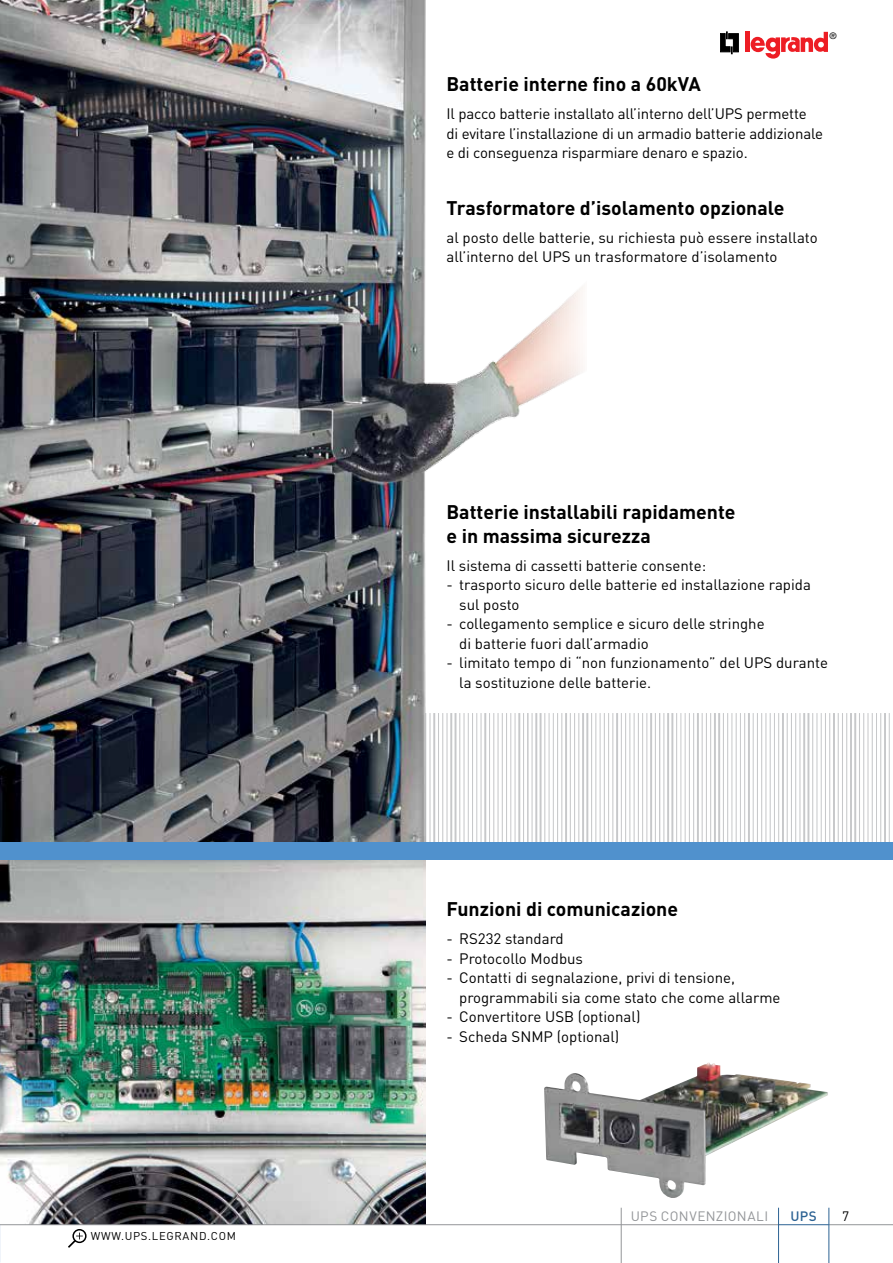
<style>
.page{position:relative;width:893px;height:1263px;background:#fff}
.page>*{position:absolute;margin:0;border:0;box-sizing:border-box;transform-origin:0 0}
.t1{font:700 19.5px/23.4px "DIN Pro";color:#000}
.t2{font:15px/19.5px "DIN Pro";color:#000}
.t3{font:13.5px "DIN Pro";letter-spacing:.025em;color:#939598}
.t4{font:500 13.5px "DIN Pro";color:#2c6293}
.t5{font:13.5px "DIN Pro";color:#000}
.t6{font:11.25px "DIN Pro";letter-spacing:.06em;color:#000}
.t7{font:9px "Helvetica";color:#000}
</style>
<div class="page">
<hr style="left:791px;top:713px;width:1px;height:132px;background:#c7c8ca">
<hr style="left:787px;top:713px;width:1px;height:132px;background:#c7c8ca">
<hr style="left:782px;top:713px;width:2px;height:132px;background:#c7c8ca">
<hr style="left:778px;top:713px;width:1px;height:132px;background:#c7c8ca">
<hr style="left:774px;top:713px;width:1px;height:132px;background:#c7c8ca">
<hr style="left:770px;top:713px;width:1px;height:132px;background:#c7c8ca">
<hr style="left:765px;top:713px;width:1px;height:132px;background:#c7c8ca">
<hr style="left:761px;top:713px;width:1px;height:132px;background:#c7c8ca">
<hr style="left:757px;top:713px;width:1px;height:132px;background:#c7c8ca">
<hr style="left:753px;top:713px;width:1px;height:132px;background:#c7c8ca">
<hr style="left:748px;top:713px;width:2px;height:132px;background:#c7c8ca">
<hr style="left:744px;top:713px;width:1px;height:132px;background:#c7c8ca">
<hr style="left:740px;top:713px;width:1px;height:132px;background:#c7c8ca">
<hr style="left:736px;top:713px;width:1px;height:132px;background:#c7c8ca">
<hr style="left:732px;top:713px;width:1px;height:132px;background:#c7c8ca">
<hr style="left:727px;top:713px;width:1px;height:132px;background:#c7c8ca">
<hr style="left:723px;top:713px;width:1px;height:132px;background:#c7c8ca">
<hr style="left:718px;top:713px;width:2px;height:132px;background:#c7c8ca">
<hr style="left:714px;top:713px;width:2px;height:132px;background:#c7c8ca">
<hr style="left:710px;top:713px;width:1px;height:132px;background:#c7c8ca">
<hr style="left:706px;top:713px;width:1px;height:132px;background:#c7c8ca">
<hr style="left:702px;top:713px;width:1px;height:132px;background:#c7c8ca">
<hr style="left:697px;top:713px;width:2px;height:132px;background:#c7c8ca">
<hr style="left:693px;top:713px;width:1px;height:132px;background:#c7c8ca">
<hr style="left:689px;top:713px;width:1px;height:132px;background:#c7c8ca">
<hr style="left:685px;top:713px;width:1px;height:132px;background:#c7c8ca">
<hr style="left:681px;top:713px;width:1px;height:132px;background:#c7c8ca">
<hr style="left:676px;top:713px;width:1px;height:132px;background:#c7c8ca">
<hr style="left:671px;top:713px;width:2px;height:132px;background:#c7c8ca">
<hr style="left:667px;top:713px;width:2px;height:132px;background:#c7c8ca">
<hr style="left:663px;top:713px;width:1px;height:132px;background:#c7c8ca">
<hr style="left:659px;top:713px;width:1px;height:132px;background:#c7c8ca">
<hr style="left:655px;top:713px;width:1px;height:132px;background:#c7c8ca">
<hr style="left:650px;top:713px;width:2px;height:132px;background:#c7c8ca">
<hr style="left:647px;top:713px;width:1px;height:132px;background:#c7c8ca">
<hr style="left:642px;top:713px;width:1px;height:132px;background:#c7c8ca">
<hr style="left:638px;top:713px;width:1px;height:132px;background:#c7c8ca">
<hr style="left:634px;top:713px;width:1px;height:132px;background:#c7c8ca">
<hr style="left:629px;top:713px;width:1px;height:132px;background:#c7c8ca">
<hr style="left:625px;top:713px;width:1px;height:132px;background:#c7c8ca">
<hr style="left:621px;top:713px;width:1px;height:132px;background:#c7c8ca">
<hr style="left:616px;top:713px;width:2px;height:132px;background:#c7c8ca">
<hr style="left:612px;top:713px;width:1px;height:132px;background:#c7c8ca">
<hr style="left:608px;top:713px;width:1px;height:132px;background:#c7c8ca">
<hr style="left:604px;top:713px;width:1px;height:132px;background:#c7c8ca">
<hr style="left:600px;top:713px;width:1px;height:132px;background:#c7c8ca">
<hr style="left:595px;top:713px;width:1px;height:132px;background:#c7c8ca">
<hr style="left:591px;top:713px;width:1px;height:132px;background:#c7c8ca">
<hr style="left:586px;top:713px;width:2px;height:132px;background:#c7c8ca">
<hr style="left:889px;top:713px;width:1px;height:132px;background:#c7c8ca">
<hr style="left:884px;top:713px;width:2px;height:132px;background:#c7c8ca">
<hr style="left:880px;top:713px;width:1px;height:132px;background:#c7c8ca">
<hr style="left:876px;top:713px;width:1px;height:132px;background:#c7c8ca">
<hr style="left:872px;top:713px;width:1px;height:132px;background:#c7c8ca">
<hr style="left:868px;top:713px;width:1px;height:132px;background:#c7c8ca">
<hr style="left:863px;top:713px;width:1px;height:132px;background:#c7c8ca">
<hr style="left:859px;top:713px;width:1px;height:132px;background:#c7c8ca">
<hr style="left:854px;top:713px;width:2px;height:132px;background:#c7c8ca">
<hr style="left:850px;top:713px;width:2px;height:132px;background:#c7c8ca">
<hr style="left:846px;top:713px;width:1px;height:132px;background:#c7c8ca">
<hr style="left:842px;top:713px;width:1px;height:132px;background:#c7c8ca">
<hr style="left:838px;top:713px;width:1px;height:132px;background:#c7c8ca">
<hr style="left:833px;top:713px;width:2px;height:132px;background:#c7c8ca">
<hr style="left:829px;top:713px;width:1px;height:132px;background:#c7c8ca">
<hr style="left:825px;top:713px;width:1px;height:132px;background:#c7c8ca">
<hr style="left:821px;top:713px;width:1px;height:132px;background:#c7c8ca">
<hr style="left:817px;top:713px;width:1px;height:132px;background:#c7c8ca">
<hr style="left:812px;top:713px;width:1px;height:132px;background:#c7c8ca">
<hr style="left:807px;top:713px;width:2px;height:132px;background:#c7c8ca">
<hr style="left:803px;top:713px;width:2px;height:132px;background:#c7c8ca">
<hr style="left:799px;top:713px;width:1px;height:132px;background:#c7c8ca">
<hr style="left:795px;top:713px;width:1px;height:132px;background:#c7c8ca">
<img style="left:0;top:0;width:587px;height:842px">
<img style="left:0;top:860px;width:425px;height:364px">
<hr style="left:0;top:713px;width:1px;height:132px;background:#c7c8ca">
<div style="left:0;top:842px;width:893px;height:18px;background:#5091cd"></div>
<img style="left:544px;top:1062px;width:284px;height:136px">
<hr style="left:0;top:1224px;width:779px;height:1px;background:#939598">
<svg style="left:720px;top:32px;width:19px;height:22px"></svg>
<div style="left:745px;top:32px;width:5px;height:20px;background:#ed1d24"></div>
<svg style="left:751px;top:32px;width:77px;height:27px"></svg>
<hr style="left:778px;top:1224px;width:51px;height:1px;background:#2c6293">
<hr style="left:829px;top:1224px;width:64px;height:1px;background:#939598">
<div style="left:72px;top:1229px;width:15px;height:14px;border:2px solid #000;border-radius:50%"></div>
<svg style="left:68px;top:1232px;width:15px;height:16px"></svg>
<hr style="left:778px;top:1208px;width:1px;height:55px;background:#2c6293">
<hr style="left:621px;top:1208px;width:1px;height:55px;background:#939598">
<hr style="left:828px;top:1208px;width:1px;height:55px;background:#2c6293">
<p class="t6" style="left:91px;top:1228px;width:147px">WWW.UPS.LEGRAND.COM</p>
<p class="t7" style="left:830px;top:30px;width:8px">®</p>
<h1 class="t1" style="left:446px;top:72px;width:256px">Batterie interne fino a 60kVA</h1>
<p class="t2" style="left:446px;top:104px;width:378px">Il pacco batterie installato all’interno dell’UPS permette<br>di evitare l’installazione di un armadio batterie addizionale e di conseguenza risparmiare denaro e spazio.</p>
<h1 class="t1" style="left:446px;top:195px;width:339px">Trasformatore d’isolamento opzionale</h1>
<p class="t2" style="left:446px;top:227px;width:373px">al posto delle batterie, su richiesta può essere installato all’interno del UPS un trasformatore d’isolamento</p>
<h1 class="t1" style="left:446px;top:500px;width:291px">Batterie installabili rapidamente e in massima sicurezza</h1>
<p class="t2" style="left:446px;top:555px;width:261px">Il sistema di cassetti batterie consente:</p>
<p class="t2" style="left:459px;top:574px;width:353px;text-indent:-13px">- trasporto sicuro delle batterie ed installazione rapida sul posto</p>
<p class="t2" style="left:459px;top:613px;width:307px;text-indent:-13px">- collegamento semplice e sicuro delle stringhe di batterie fuori dall’armadio</p>
<p class="t2" style="left:459px;top:652px;width:370px;text-indent:-13px">- limitato tempo di “non funzionamento” del UPS durante la sostituzione delle batterie.</p>
<h1 class="t1" style="left:446px;top:897px;width:233px">Funzioni di comunicazione</h1>
<p class="t2" style="left:446px;top:929px;width:119px">- RS232 standard</p>
<p class="t2" style="left:446px;top:948px;width:138px">- Protocollo Modbus</p>
<p class="t2" style="left:459px;top:968px;width:323px;text-indent:-13px">- Contatti di segnalazione, privi di tensione, programmabili sia come stato che come allarme</p>
<p class="t2" style="left:446px;top:1007px;width:195px">- Convertitore USB (optional)</p>
<p class="t2" style="left:446px;top:1026px;width:174px">- Scheda SNMP (optional)</p>
<p class="t3" style="left:631px;top:1207px;width:139px">UPS CONVENZIONALI</p>
<p class="t4" style="left:791px;top:1206px;width:28px">UPS</p>
<p class="t5" style="left:842px;top:1206px;width:9px">7</p>
</div>
